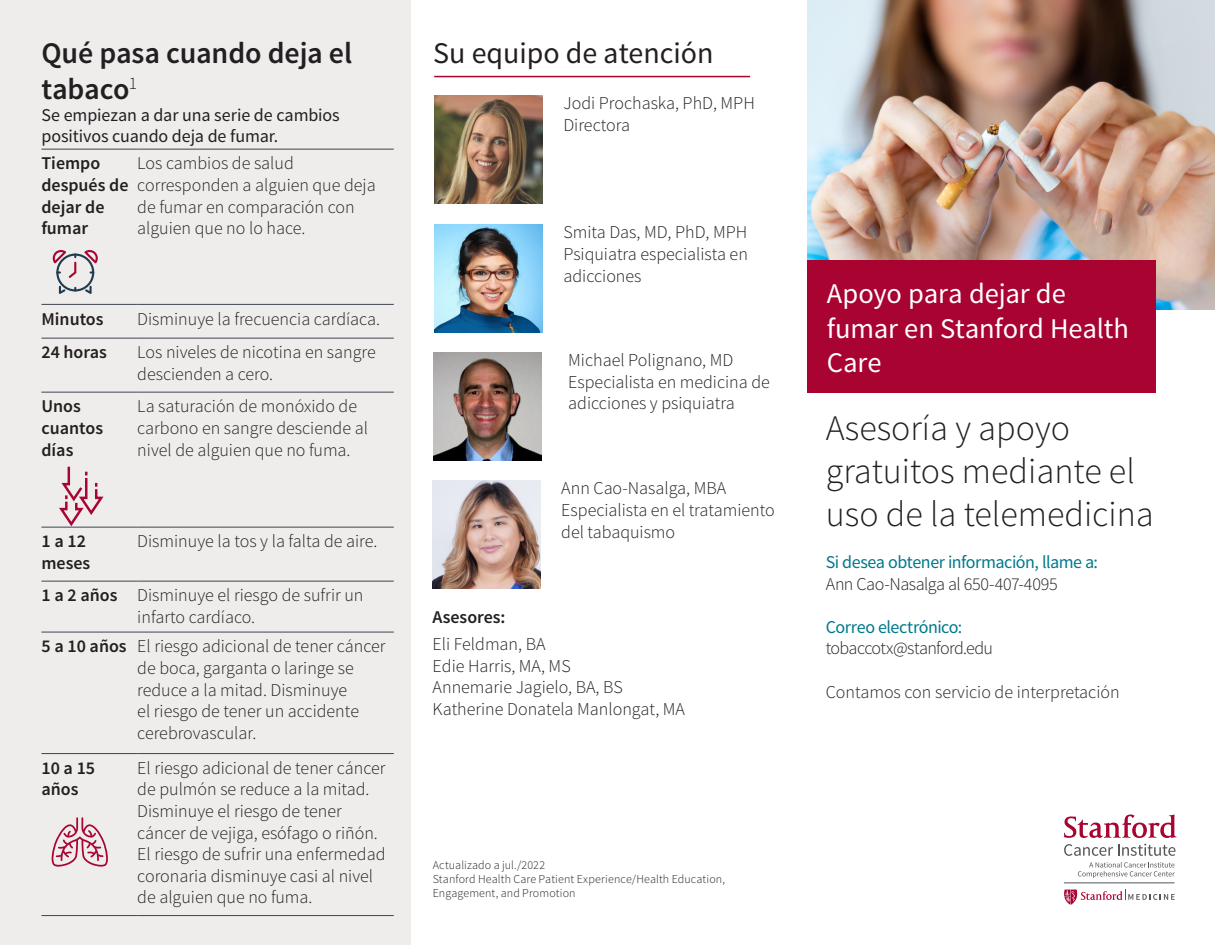
<style>
.page{position:relative;width:1215px;height:945px;background:#fff}
.page>*{position:absolute;margin:0;border:0;box-sizing:border-box;transform-origin:0 0}
.t1{font:300 36px/43.2px "Source Sans Pro";color:#231f20}
.body_-_text{font:600 30px/36px "Source Sans Pro";letter-spacing:-.005em;color:#231f20}
.t2{font:30px "Source Sans Pro";color:#231f20}
.t3{font:28.5px/34.2px "Source Sans Pro";letter-spacing:-.005em;color:#fff}
.t4{font:300 18px/21.6px "Source Sans Pro";color:#231f20}
.t5{font:600 18px/21.6px "Source Sans Pro";color:#231f20}
.body_-_text-2{font:18px/21.6px "Source Sans Pro";letter-spacing:-.005em;color:#231f20}
.t6{font:18px "Source Sans Pro";letter-spacing:-.025em;color:#00788d}
.t7{font:300 18px "Source Sans Pro";letter-spacing:-.02em;color:#231f20}
.t8{font:300 18px "Source Sans Pro";letter-spacing:-.04em;color:#231f20}
.body_-_text-3{font:300 12px/14.4px "Source Sans Pro";letter-spacing:.01em;color:#231f20}
</style>
<div class="page">
<div style="left:0;top:0;width:411px;height:945px;background:#eeedec"></div>
<hr style="left:41px;top:149px;width:96px;height:1px;background:#3e444f">
<hr style="left:137px;top:149px;width:257px;height:1px;background:#3e444f">
<hr style="left:41px;top:304px;width:96px;height:1px;background:#3e444f">
<hr style="left:137px;top:304px;width:257px;height:1px;background:#3e444f">
<hr style="left:41px;top:338px;width:96px;height:1px;background:#3e444f">
<hr style="left:137px;top:338px;width:257px;height:1px;background:#3e444f">
<hr style="left:41px;top:392px;width:96px;height:1px;background:#3e444f">
<hr style="left:137px;top:392px;width:257px;height:1px;background:#3e444f">
<hr style="left:41px;top:527px;width:96px;height:1px;background:#3e444f">
<hr style="left:137px;top:527px;width:257px;height:1px;background:#3e444f">
<hr style="left:41px;top:581px;width:96px;height:1px;background:#3e444f">
<hr style="left:137px;top:581px;width:257px;height:1px;background:#3e444f">
<hr style="left:41px;top:632px;width:96px;height:1px;background:#3e444f">
<hr style="left:137px;top:632px;width:257px;height:1px;background:#3e444f">
<hr style="left:41px;top:753px;width:96px;height:1px;background:#3e444f">
<hr style="left:137px;top:753px;width:257px;height:1px;background:#3e444f">
<hr style="left:41px;top:915px;width:96px;height:1px;background:#3e444f">
<hr style="left:137px;top:915px;width:257px;height:1px;background:#3e444f">
<svg style="left:52px;top:250px;width:46px;height:44px"></svg>
<svg style="left:58px;top:466px;width:47px;height:62px"></svg>
<svg style="left:51px;top:817px;width:57px;height:50px"></svg>
<hr style="left:434px;top:76px;width:316px;height:1px;background:#a90332">
<img style="left:435px;top:96px;width:108px;height:108px">
<img style="left:435px;top:225px;width:108px;height:108px">
<img style="left:807px;top:0;width:408px;height:310px">
<div style="left:807px;top:260px;width:348px;height:133px;background:#a90332"></div>
<img style="left:433px;top:352px;width:108px;height:108px">
<svg style="left:1064px;top:889px;width:111px;height:16px"></svg>
<hr style="left:1064px;top:883px;width:111px;height:1px;background:#54555a">
<svg style="left:1064px;top:815px;width:112px;height:23px"></svg>
<svg style="left:1078px;top:862px;width:97px;height:16px"></svg>
<svg style="left:1064px;top:844px;width:112px;height:12px"></svg>
<img style="left:433px;top:481px;width:108px;height:108px">
<p class="body_-_text" style="left:41px;top:36px;width:312px">Qué pasa cuando deja el tabaco<sup>1</sup></p>
<p class="body_-_text-2" style="left:41px;top:104px;width:300px">Se empiezan a dar una serie de cambios positivos cuando deja de fumar.</p>
<p class="t5" style="left:41px;top:153px;width:89px">Tiempo después de dejar de fumar</p>
<p class="t4" style="left:137px;top:153px;width:240px">Los cambios de salud corresponden a alguien que deja de fumar en comparación con alguien que no lo hace.</p>
<p class="t5" style="left:41px;top:308px;width:64px">Minutos</p>
<p class="t4" style="left:137px;top:308px;width:244px">Disminuye la frecuencia cardíaca.</p>
<p class="t5" style="left:41px;top:342px;width:67px">24 horas</p>
<p class="t4" style="left:137px;top:342px;width:240px">Los niveles de nicotina en sangre descienden a cero.</p>
<p class="t5" style="left:41px;top:396px;width:63px">Unos cuantos días</p>
<p class="t4" style="left:137px;top:396px;width:232px">La saturación de monóxido de carbono en sangre desciende al nivel de alguien que no fuma.</p>
<p class="t5" style="left:41px;top:531px;width:50px">1 a 12 meses</p>
<p class="t4" style="left:137px;top:531px;width:242px">Disminuye la tos y la falta de aire.</p>
<p class="t5" style="left:41px;top:585px;width:78px">1 a 2 años</p>
<p class="t4" style="left:137px;top:585px;width:228px">Disminuye el riesgo de sufrir un infarto cardíaco.</p>
<p class="t5" style="left:41px;top:636px;width:87px">5 a 10 años</p>
<p class="t4" style="left:137px;top:636px;width:250px">El riesgo adicional de tener cáncer de boca, garganta o laringe se reduce a la mitad. Disminuye<br>el riesgo de tener un accidente cerebrovascular.</p>
<p class="t5" style="left:41px;top:758px;width:55px">10 a 15 años</p>
<p class="t4" style="left:137px;top:757px;width:250px">El riesgo adicional de tener cáncer de pulmón se reduce a la mitad.<br>Disminuye el riesgo de tener cáncer de vejiga, esófago o riñón.<br>El riesgo de sufrir una enfermedad coronaria disminuye casi al nivel de alguien que no fuma.</p>
<p class="t2" style="left:433px;top:34px;width:282px">Su equipo de atención</p>
<p class="t4" style="left:563px;top:93px;width:193px">Jodi Prochaska, PhD, MPH</p>
<p class="t4" style="left:563px;top:114px;width:68px">Directora</p>
<p class="t4" style="left:563px;top:222px;width:185px">Smita Das, MD, PhD, MPH</p>
<p class="t4" style="left:563px;top:243px;width:186px">Psiquiatra especialista en adicciones</p>
<p class="t4" style="left:568px;top:349px;width:167px">Michael Polignano, MD</p>
<p class="t4" style="left:568px;top:371px;width:203px">Especialista en medicina de adicciones y psiquiatra</p>
<p class="t5" style="left:433px;top:606px;width:74px">Asesores:</p>
<p class="t4" style="left:561px;top:478px;width:215px">Ann Cao-Nasalga, MBA<br>Especialista en el tratamiento del tabaquismo</p>
<p class="t4" style="left:433px;top:634px;width:114px">Eli Feldman, BA</p>
<p class="t4" style="left:433px;top:655px;width:140px">Edie Harris, MA, MS</p>
<p class="t4" style="left:433px;top:677px;width:192px">Annemarie Jagielo, BA, BS</p>
<p class="t4" style="left:433px;top:698px;width:254px">Katherine Donatela Manlongat, MA</p>
<p class="body_-_text-3" style="left:433px;top:858px;width:294px">Actualizado a jul./2022<br>Stanford Health Care Patient Experience/Health Education,<br>Engagement, and Promotion</p>
<p class="t3" style="left:827px;top:277px;width:304px">Apoyo para dejar de fumar en Stanford Health<br>Care</p>
<p class="t1" style="left:826px;top:406px;width:329px">Asesoría y apoyo gratuitos mediante el uso de la telemedicina</p>
<p class="t6" style="left:826px;top:551px;width:274px">Si desea obtener información, llame a:</p>
<p class="t7" style="left:826px;top:573px;width:233px">Ann Cao-Nasalga al 650-407-4095</p>
<p class="t6" style="left:826px;top:616px;width:138px">Correo electrónico:</p>
<p class="t8" style="left:826px;top:638px;width:169px">tobaccotx@stanford.edu</p>
<p class="t4" style="left:826px;top:681px;width:295px">Contamos con servicio de interpretación</p>
</div>
